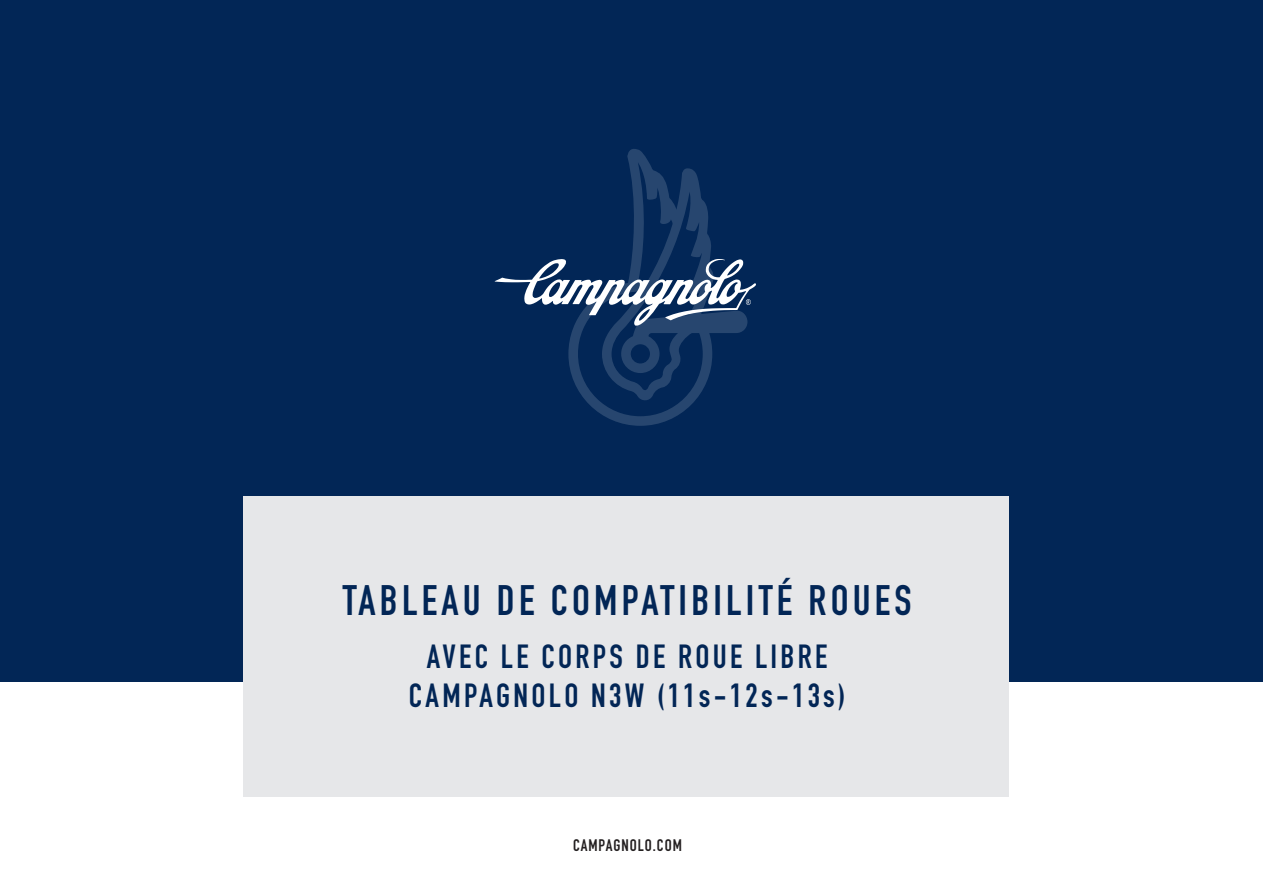
<style>
.page{position:relative;width:1263px;height:893px;background:#fff}
.page>*{position:absolute;margin:0;border:0;box-sizing:border-box;transform-origin:0 0}
.t1{font:700 42px "DIN Condensed";letter-spacing:.1em;color:#022656}
.t2{font:700 33px "DIN Condensed";letter-spacing:.1em;color:#022656}
.t3{font:700 16.5px "DIN Condensed";letter-spacing:.06em;color:#231f20}
</style>
<div class="page">
<div style="left:0;top:0;width:1263px;height:682px;background:#022656"></div>
<svg style="left:494px;top:259px;width:262px;height:65px"></svg>
<div style="left:243px;top:496px;width:766px;height:300px;background:#e6e7e9"></div>
<svg style="left:568px;top:149px;width:179px;height:277px"></svg>
<p class="t1" style="left:343px;top:572px;width:570px">TABLEAU DE COMPATIBILITÉ ROUES</p>
<p class="t2" style="left:427px;top:634px;width:402px">AVEC LE CORPS DE ROUE LIBRE</p>
<p class="t2" style="left:409px;top:674px;width:438px">CAMPAGNOLO N3W (11s-12s-13s)</p>
<p class="t3" style="left:573px;top:834px;width:110px">CAMPAGNOLO.COM</p>
</div>
